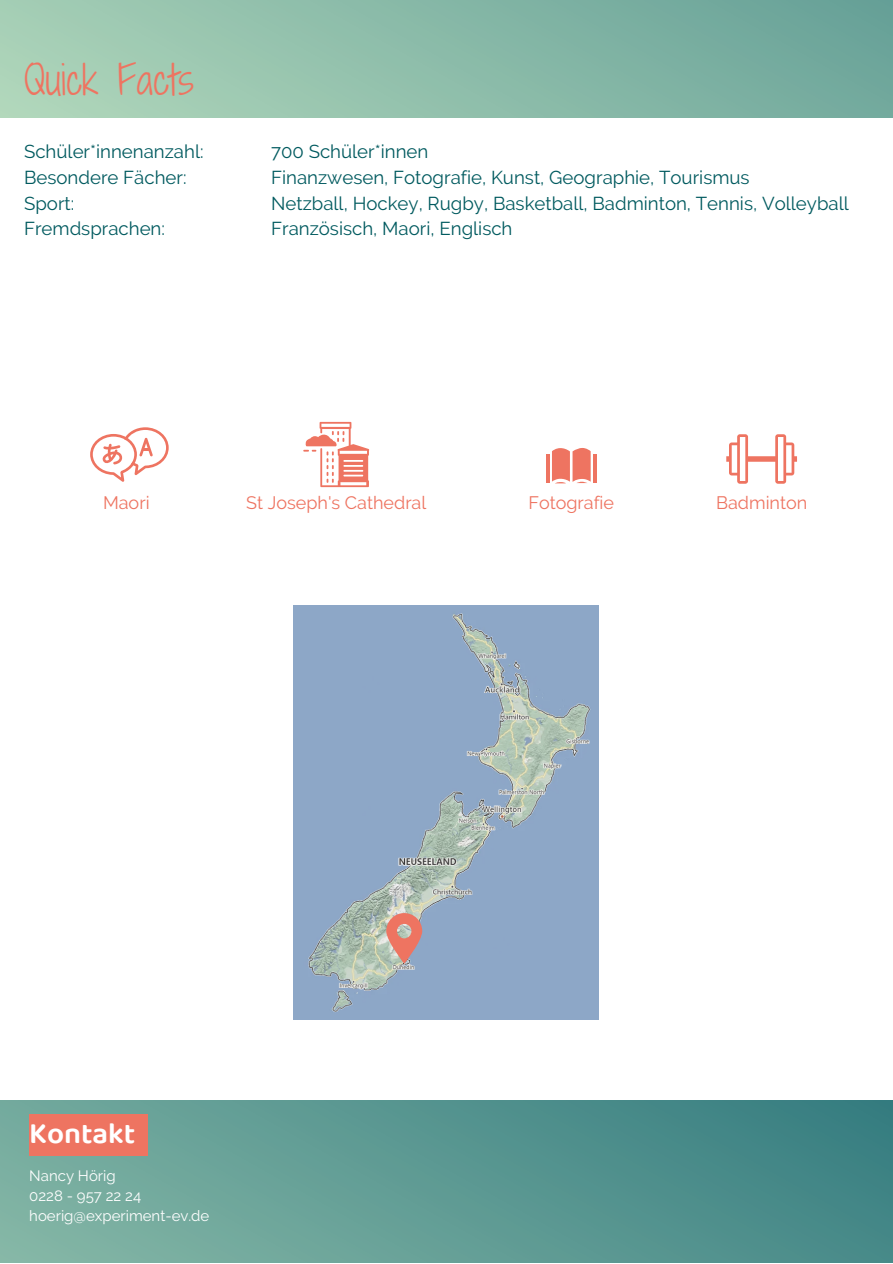
<style>
.page{position:relative;width:893px;height:1264px;background:#fff}
.page>*{position:absolute;margin:0;border:0;box-sizing:border-box;transform-origin:0 0}
.t1{font:39px "Shadows Into Light Two";color:#ee7461}
.t2{font:600 30px "Baloo Tamma 2";color:#fff}
.t3{font:18.6px "Raleway";color:#005a5f}
.t4{font:18px "Raleway";color:#ee7461}
.t5{font:15px "Raleway";color:#fff}
</style>
<div class="page">
<img style="left:293px;top:606px;width:305px;height:413px">
<svg style="left:386px;top:913px;width:36px;height:50px;background:#d39489"></svg>
<hr style="left:546px;top:454px;width:3px;height:29px;background:#ee7461">
<svg style="left:552px;top:448px;width:38px;height:35px"></svg>
<hr style="left:593px;top:454px;width:3px;height:29px;background:#ee7461">
<svg style="left:726px;top:434px;width:71px;height:50px"></svg>
<div style="left:0;top:0;width:892px;height:118px;background:linear-gradient(to right,#acd3b8,#6ca59a)"></div>
<svg style="left:90px;top:427px;width:79px;height:55px"></svg>
<div style="left:0;top:1099px;width:892px;height:163px;background:linear-gradient(to right,#7fb1a2,#3c8284)"></div>
<div style="left:29px;top:1113px;width:119px;height:42px;background:#ee7461"></div>
<svg style="left:303px;top:422px;width:66px;height:65px"></svg>
<p class="t1" style="left:24px;top:51px;width:171px">Quick Facts</p>
<p class="t3" style="left:24px;top:141px;width:181px">Schüler*innenanzahl:</p>
<p class="t3" style="left:24px;top:166px;width:164px">Besondere Fächer:</p>
<p class="t3" style="left:24px;top:192px;width:52px">Sport:</p>
<p class="t3" style="left:24px;top:218px;width:142px">Fremdsprachen:</p>
<p class="t3" style="left:271px;top:141px;width:159px">700 Schüler*innen</p>
<p class="t3" style="left:271px;top:166px;width:480px">Finanzwesen, Fotografie, Kunst, Geographie, Tourismus</p>
<p class="t3" style="left:271px;top:192px;width:579px">Netzball, Hockey, Rugby, Basketball, Badminton, Tennis, Volleyball</p>
<p class="t3" style="left:271px;top:218px;width:243px">Französisch, Maori, Englisch</p>
<p class="t4" style="left:103px;top:491px;width:48px">Maori</p>
<p class="t4" style="left:246px;top:491px;width:182px">St Joseph's Cathedral</p>
<p class="t4" style="left:528px;top:491px;width:87px">Fotografie</p>
<p class="t4" style="left:716px;top:491px;width:93px">Badminton</p>
<p class="t2" style="left:29px;top:1114px;width:108px">Kontakt</p>
<p class="t5" style="left:29px;top:1166px;width:88px">Nancy Hörig</p>
<p class="t5" style="left:29px;top:1186px;width:113px">0228 - 957 22 24</p>
<p class="t5" style="left:29px;top:1207px;width:182px">hoerig@experiment-ev.de</p>
</div>
